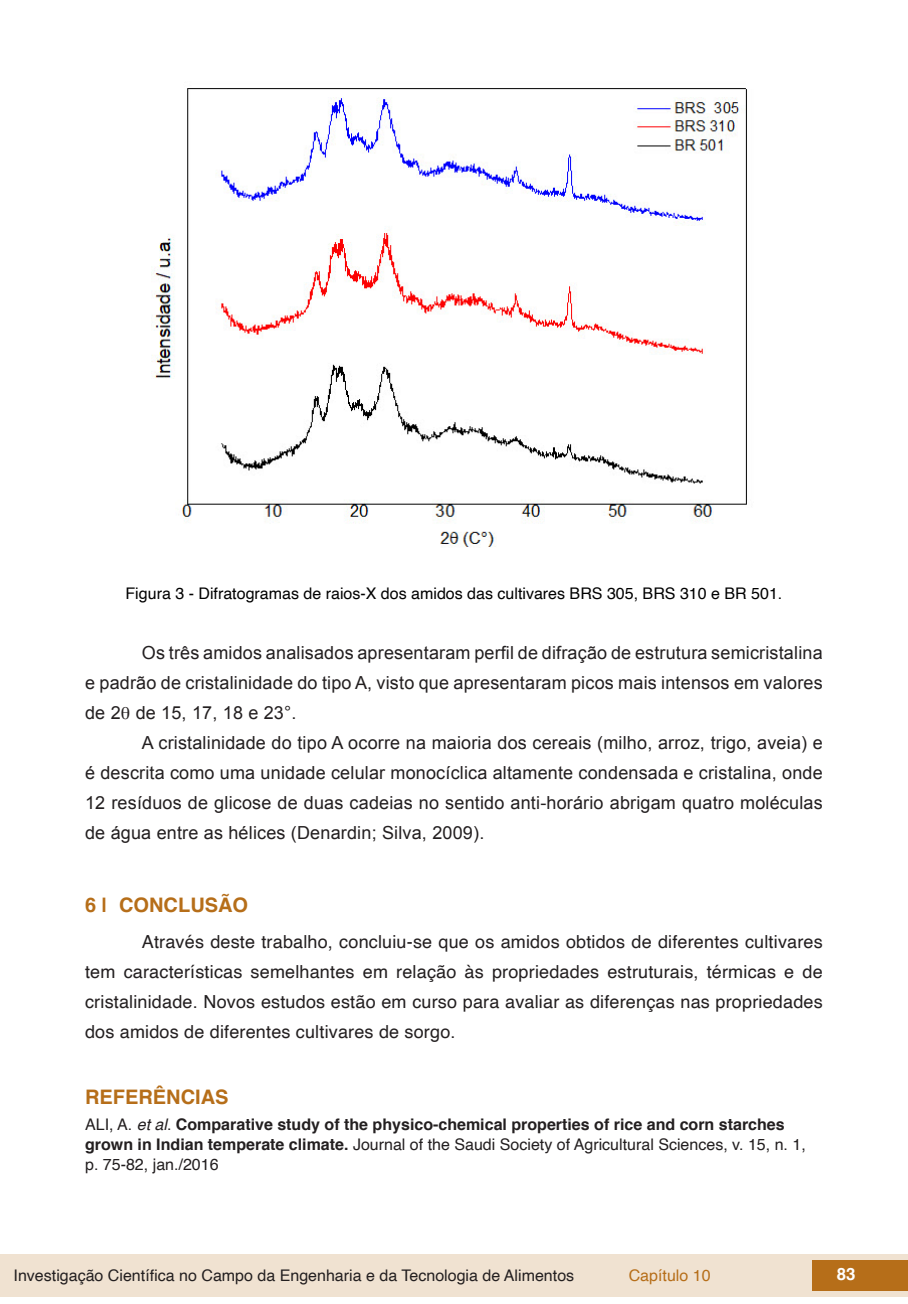
<style>
.page{position:relative;width:908px;height:1304px;background:#fff}
.page>*{position:absolute;margin:0;border:0;box-sizing:border-box;transform-origin:0 0}
.TITULOS{font:700 20px "Helvetica";color:#b66e19}
.txt{font:18px/30px "Arial";letter-spacing:.01em;color:#231f20;text-align:justify}
.txt-2{font:18px/30px "Helvetica";letter-spacing:.01em;color:#231f20;text-align:justify}
.t1{font:700 16.8px "Helvetica";color:#fff}
.referencias_finais{font:700 16px/20px "Helvetica";color:#231f20}
.info_tab_graf_imag{font:16px "Helvetica";color:#000}
.t2{font:16px "Helvetica";color:#231f20}
.t3{font:16px "Helvetica";color:#b66e19}
.s1{font-weight:400}
.s2{font-weight:400;font-style:italic}
</style>
<div class="page">
<div style="left:0;top:1254px;width:906px;height:43px;background:#f0e2d1"></div>
<div style="left:812px;top:1261px;width:95px;height:30px;background:#b66e19"></div>
<img style="left:151px;top:88px;width:596px;height:459px">
<p class="info_tab_graf_imag" style="left:125px;top:581px;width:658px">Figura 3 - Difratogramas de raios-X dos amidos das cultivares BRS 305, BRS 310 e BR 501.</p>
<p class="txt" style="left:85px;top:638px;width:738px;text-indent:57px">Os três amidos analisados apresentaram perfil de difração de estrutura semicristalina e padrão de cristalinidade do tipo A, visto que apresentaram picos mais intensos em valores de 2❑ de 15, 17, 18 e 23°.</p>
<p class="txt" style="left:85px;top:728px;width:738px;text-indent:57px">A cristalinidade do tipo A ocorre na maioria dos cereais (milho, arroz, trigo, aveia) e é descrita como uma unidade celular monocíclica altamente condensada e cristalina, onde 12 resíduos de glicose de duas cadeias no sentido anti-horário abrigam quatro moléculas de água entre as hélices (Denardin; Silva, 2009).</p>
<p class="TITULOS" style="left:85px;top:889px;width:164px">6 | CONCLUSÃO</p>
<p class="txt-2" style="left:85px;top:927px;width:738px;text-indent:57px">Através deste trabalho, concluiu-se que os amidos obtidos de diferentes cultivares tem características semelhantes em relação às propriedades estruturais, térmicas e de cristalinidade. Novos estudos estão em curso para avaliar as diferenças nas propriedades dos amidos de diferentes cultivares de sorgo.</p>
<p class="TITULOS" style="left:85px;top:1081px;width:145px">REFERÊNCIAS</p>
<p class="referencias_finais" style="left:85px;top:1114px;width:722px"><span class="s1">ALI, A.</span> <span class="s2">et al</span><span class="s1">.</span> Comparative study of the physico-chemical properties of rice and corn starches grown in Indian temperate climate. <span class="s1">Journal of the Saudi Society of Agricultural Sciences, v. 15, n. 1, p. 75-82, jan./2016</span></p>
<p class="t2" style="left:14px;top:1263px;width:562px">Investigação Científica no Campo da Engenharia e da Tecnologia de Alimentos</p>
<p class="t3" style="left:628px;top:1263px;width:83px">Capítulo 10</p>
<p class="t1" style="left:836px;top:1261px;width:20px">83</p>
</div>
